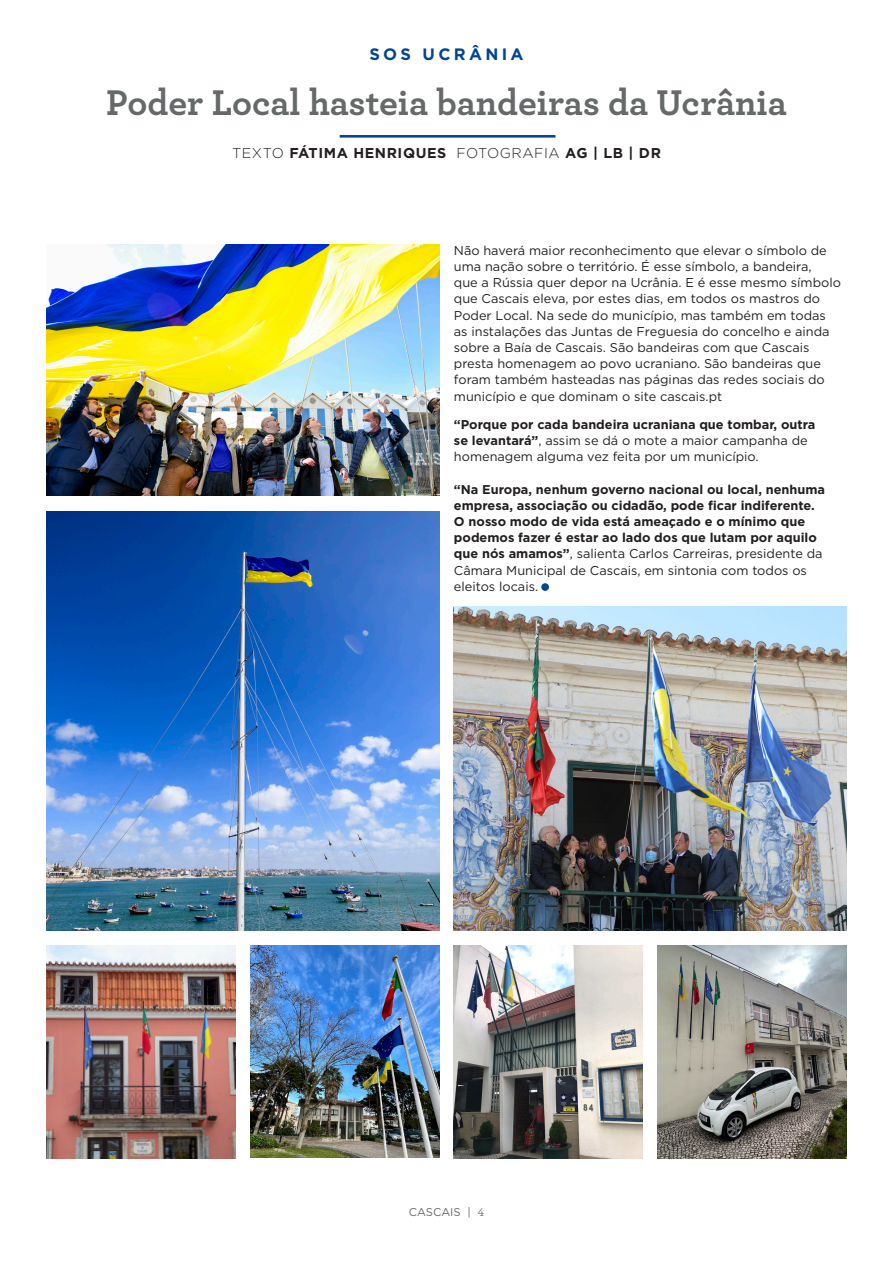
<style>
.page{position:relative;width:893px;height:1263px;background:#fff}
.page>*{position:absolute;margin:0;border:0;box-sizing:border-box;transform-origin:0 0}
._00_Titulo{font:700 37.5px "Archer";letter-spacing:-.005em;color:#656969}
._00_Tema{font:700 16.5px "Gotham";letter-spacing:.2em;color:#004696}
._00_Nome_Jornalista{font:700 14.25px "Gotham";letter-spacing:.04em;color:#231f20}
.t1{font:12.75px/16.2px "Gotham";color:#231f20}
.t2{font:700 12.75px/16.2px "Gotham";color:#231f20}
.t3{font:11.25px "Gotham";color:#656969}
.s1{font-weight:300}
.s2{font-weight:700}
.s3{font-weight:400}
.s4{font-weight:400;color:#fff}
.s5{font-family:"Archer";font-size:12px}
</style>
<div class="page">
<img style="left:454px;top:945px;width:189px;height:213px">
<img style="left:47px;top:511px;width:392px;height:419px">
<img style="left:47px;top:945px;width:188px;height:213px">
<img style="left:454px;top:606px;width:392px;height:324px">
<img style="left:250px;top:945px;width:189px;height:213px">
<div style="left:541px;top:583px;width:8px;height:8px;background:#004696;border-radius:50%"></div>
<hr style="left:340px;top:135px;width:215px;height:3px;background:#004696">
<img style="left:657px;top:945px;width:189px;height:213px">
<img style="left:47px;top:244px;width:392px;height:252px">
<p class="_00_Tema" style="left:369px;top:44px;width:156px">SOS UCRÂNIA</p>
<p class="_00_Titulo" style="left:106px;top:73px;width:682px">Poder Local hasteia bandeiras da Ucrânia</p>
<p class="_00_Nome_Jornalista" style="left:232px;top:143px;width:430px"><span class="s1">TEXTO</span> FÁTIMA HENRIQUES <span class="s1">FOTOGRAFIA</span> AG | LB | DR</p>
<p class="t1" style="left:454px;top:242px;width:389px">Não haverá maior reconhecimento que elevar o símbolo de uma nação sobre o território. É esse símbolo, a bandeira,<br>que a Rússia quer depor na Ucrânia. E é esse mesmo símbolo que Cascais eleva, por estes dias, em todos os mastros do Poder Local. Na sede do município, mas também em todas as instalações das Juntas de Freguesia do concelho e ainda sobre a Baía de Cascais. São bandeiras com que Cascais presta homenagem ao povo ucraniano. São bandeiras que foram também hasteadas nas páginas das redes sociais do município e que dominam o site cascais.pt</p>
<p class="t1" style="left:454px;top:416px;width:363px"><span class="s2">“Porque por cada bandeira ucraniana que tombar, outra se levantará”</span>, assim se dá o mote a maior campanha de homenagem alguma vez feita por um município.</p>
<p class="t2" style="left:454px;top:481px;width:373px">“Na Europa, nenhum governo nacional ou local, nenhuma empresa, associação ou cidadão, pode ficar indiferente.<br>O nosso modo de vida está ameaçado e o mínimo que podemos fazer é estar ao lado dos que lutam por aquilo que nós amamos”<span class="s3">, salienta Carlos Carreiras, presidente da Câmara Municipal de Cascais, em sintonia com todos os eleitos locais.</span><span class="s4">.</span></p>
<p class="t3" style="left:409px;top:1205px;width:77px">CASCAIS | <span class="s5">4</span></p>
</div>
